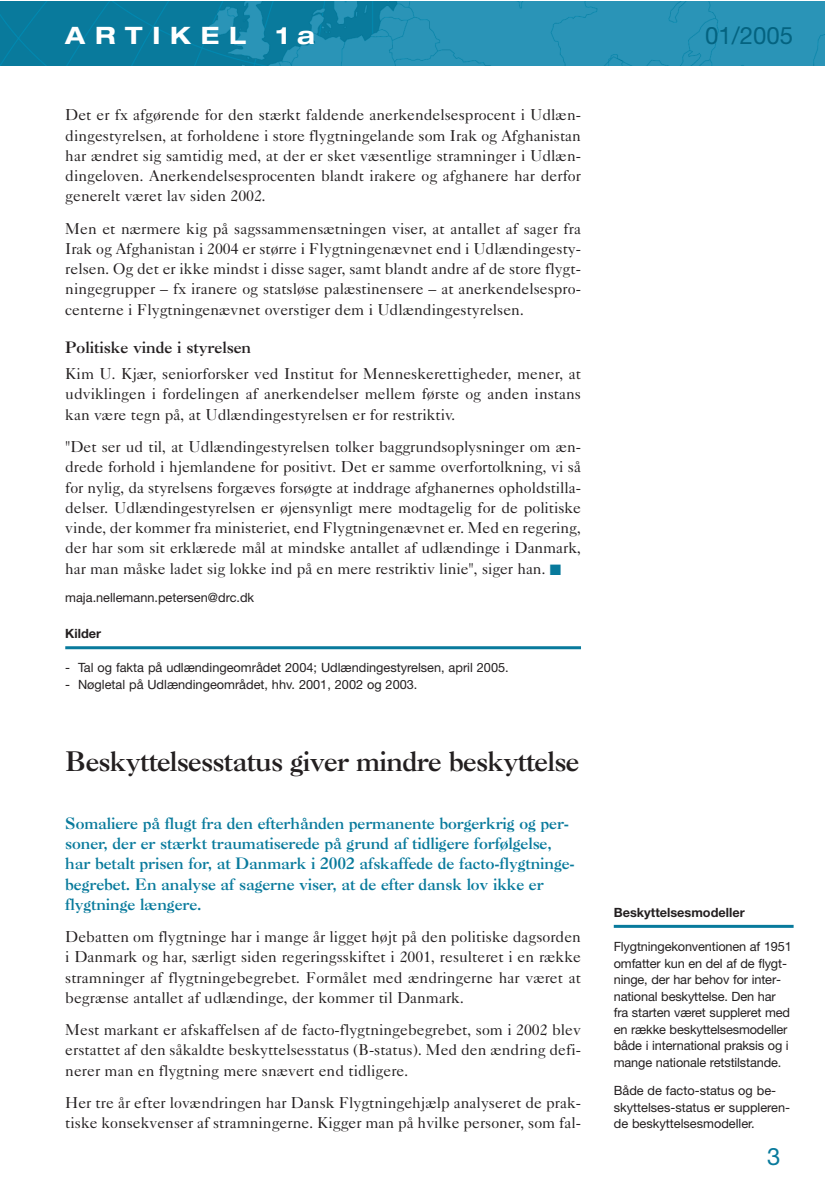
<style>
.page{position:relative;width:825px;height:1196px;background:#fff}
.page>*{position:absolute;margin:0;border:0;box-sizing:border-box;transform-origin:0 0}
.t1{font:27px "Caslon Three LT";letter-spacing:-.02em;color:#231f20}
.t2{font:700 expanded 24px "Helvetica Neue";letter-spacing:.41em;color:#fff}
.t3{font:24px "Helvetica Neue";color:#046380}
.t4{font:24px "Helvetica Neue";color:#087a9c}
.t5{font:15.75px/20.2px "Caslon Five Forty LT";color:#231f20;text-align:justify}
.t6{font:15.75px/20.2px "Caslon Three LT";letter-spacing:-.005em;color:#087a9c}
.t7{font:15.75px "Caslon Three LT";color:#231f20}
.t8{font:12.75px/16.5px "Helvetica Neue";letter-spacing:-.01em;color:#231f20}
.t9{font:700 12.75px "Helvetica Neue";color:#231f20}
.s1{color:#087a9c}
</style>
<div class="page">
<hr style="left:65px;top:646px;width:516px;height:3px;background:#087a9c">
<hr style="left:614px;top:924px;width:180px;height:3px;background:#087a9c">
<img style="left:0;top:2px;width:825px;height:63px">
<h2 class="t2" style="left:65px;top:27px;width:251px">ARTIKEL 1a</h2>
<h2 class="t3" style="left:705px;top:27px;width:90px">01/2005</h2>
<p class="t5" style="left:65px;top:106px;width:517px">Det er fx afgørende for den stærkt faldende anerkendelsesprocent i Udlæn&shy;dingestyrelsen, at forholdene i store flygtningelande som Irak og Afghanistan har ændret sig samtidig med, at der er sket væsentlige stramninger i Udlæn&shy;dingeloven. Anerkendelsesprocenten blandt irakere og afghanere har derfor generelt været lav siden 2002.</p>
<p class="t5" style="left:65px;top:220px;width:517px">Men et nærmere kig på sagssammensætningen viser, at antallet af sager fra Irak og Afghanistan i 2004 er større i Flygtningenævnet end i Udlændingesty&shy;relsen. Og det er ikke mindst i disse sager, samt blandt andre af de store flygt&shy;ningegrupper – fx iranere og statsløse palæstinensere – at anerkendelsespro&shy;centerne i Flygtningenævnet overstiger dem i Udlændingestyrelsen.</p>
<p class="t7" style="left:65px;top:341px;width:187px">Politiske vinde i styrelsen</p>
<p class="t5" style="left:65px;top:365px;width:517px">Kim U. Kjær, seniorforsker ved Institut for Menneskerettigheder, mener, at udviklingen i fordelingen af anerkendelser mellem første og anden instans kan være tegn på, at Udlændingestyrelsen er for restriktiv.</p>
<p class="t5" style="left:65px;top:438px;width:517px">"Det ser ud til, at Udlændingestyrelsen tolker baggrundsoplysninger om æn&shy;drede forhold i hjemlandene for positivt. Det er samme overfortolkning, vi så for nylig, da styrelsens forgæves forsøgte at inddrage afghanernes opholdstilla&shy;delser. Udlændingestyrelsen er øjensynligt mere modtagelig for de politiske vinde, der kommer fra ministeriet, end Flygtningenævnet er. Med en regering, der har som sit erklærede mål at mindske antallet af udlændinge i Danmark, har man måske ladet sig lokke ind på en mere restriktiv linie", siger han. <span class="s1">■</span></p>
<p class="t8" style="left:65px;top:590px;width:190px">maja.nellemann.petersen@drc.dk</p>
<p class="t9" style="left:65px;top:629px;width:37px">Kilder</p>
<p class="t8" style="left:65px;top:661px;width:445px">- Tal og fakta på udlændingeområdet 2004; Udlændingestyrelsen, april 2005.</p>
<p class="t8" style="left:65px;top:677px;width:354px">- Nøgletal på Udlændingeområdet, hhv. 2001, 2002 og 2003.</p>
<h1 class="t1" style="left:65px;top:751px;width:516px">Beskyttelsesstatus giver mindre beskyttelse</h1>
<p class="t6" style="left:65px;top:814px;width:511px">Somaliere på flugt fra den efterhånden permanente borgerkrig og per&shy;soner, der er stærkt traumatiserede på grund af tidligere forfølgelse, har betalt prisen for, at Danmark i 2002 afskaffede de facto-flygtninge&shy;begrebet. En analyse af sagerne viser, at de efter dansk lov ikke er flygtninge længere.</p>
<p class="t5" style="left:65px;top:928px;width:517px">Debatten om flygtninge har i mange år ligget højt på den politiske dagsorden i Danmark og har, særligt siden regeringsskiftet i 2001, resulteret i en række stramninger af flygtningebegrebet. Formålet med ændringerne har været at begrænse antallet af udlændinge, der kommer til Danmark.</p>
<p class="t5" style="left:65px;top:1021px;width:517px">Mest markant er afskaffelsen af de facto-flygtningebegrebet, som i 2002 blev erstattet af den såkaldte beskyttelsesstatus (B-status). Med den ændring defi&shy;nerer man en flygtning mere snævert end tidligere.</p>
<p class="t5" style="left:65px;top:1094px;width:517px">Her tre år efter lovændringen har Dansk Flygtningehjælp analyseret de prak&shy;tiske konsekvenser af stramningerne. Kigger man på hvilke personer, som fal-</p>
<p class="t9" style="left:614px;top:907px;width:132px">Beskyttelsesmodeller</p>
<p class="t8" style="left:614px;top:939px;width:180px">Flygtningekonventionen af 1951 omfatter kun en del af de flygt&shy;ninge, der har behov for inter&shy;national beskyttelse. Den har fra starten været suppleret med en række beskyttelsesmodeller både i international praksis og i mange nationale retstilstande.</p>
<p class="t8" style="left:614px;top:1083px;width:178px">Både de facto-status og be&shy;skyttelses-status er suppleren&shy;de beskyttelsesmodeller.</p>
<h2 class="t4" style="left:767px;top:1147px;width:15px">3</h2>
</div>
